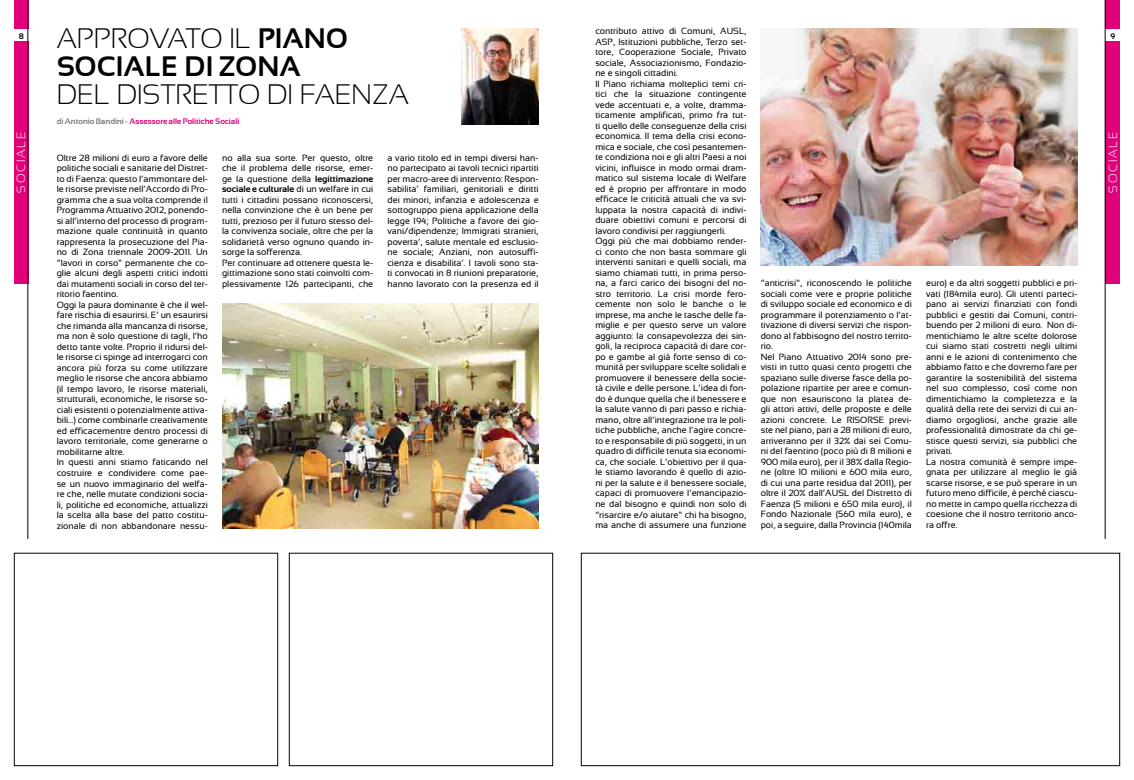
<style>
.page{position:relative;width:1134px;height:780px;background:#fff}
.page>*{position:absolute;margin:0;border:0;box-sizing:border-box;transform-origin:0 0}
.t1{font:700 28px/28px "Sansation";color:#000}
.t2{font:300 28px "Sansation";color:#000}
.t3{font:300 12px "Sansation";letter-spacing:.14em;color:#fff}
.t4{font:9px/10.5px "Sansation";color:#000}
.t5{font:700 8px "Sansation";color:#e2007a}
.t6{font:700 8px "Sansation";color:#000}
.s1{font-weight:300}
.s2{color:#7b7c7e}
.s3{font-weight:700}
</style>
<div class="page">
<div style="left:1106px;top:0;width:14px;height:28px;background:#e2007a"></div>
<div style="left:1106px;top:41px;width:14px;height:242px;background:#e2007a"></div>
<hr style="left:1105px;top:0;width:1px;height:539px;background:#000">
<div style="left:14px;top:41px;width:14px;height:242px;background:#e2007a"></div>
<div style="left:14px;top:0;width:14px;height:28px;background:#e2007a"></div>
<hr style="left:27px;top:0;width:1px;height:539px;background:#000">
<div style="left:14px;top:553px;width:264px;height:212px;border:1px solid #000"></div>
<div style="left:289px;top:553px;width:264px;height:212px;border:1px solid #000"></div>
<img style="left:461px;top:28px;width:78px;height:96px">
<img style="left:222px;top:303px;width:317px;height:226px">
<img style="left:761px;top:28px;width:316px;height:237px">
<p class="t6" style="left:19px;top:31px;width:6px">8</p>
<h2 class="t3" style="left:14px;top:193px;width:60px;rotate:-90deg">SOCIALE</h2>
<h1 class="t1" style="left:57px;top:24px;width:237px"><span class="s1">APPROVATO IL</span> Piano sociale</h1>
<h1 class="t1" style="left:185px;top:52px;width:55px">di zona</h1>
<h1 class="t2" style="left:57px;top:79px;width:354px">DEL DISTRETTO DI FAENZA</h1>
<p class="t5" style="left:57px;top:117px;width:184px"><span class="s2">di Antonio Bandini -</span> Assessore alle Politiche Sociali</p>
<p class="t4" style="left:57px;top:152px;width:153px">Oltre 28 milioni di euro a favore delle politiche sociali e sanitarie del Distret&shy;to di Faenza: questo l’ammontare del&shy;le risorse previste nell’Accordo di Pro&shy;gramma che a sua volta comprende il Programma Attuativo 2012, ponendo&shy;si all’interno del processo di program&shy;mazione quale continuità in quanto rappresenta la prosecuzione del Pia&shy;no di Zona triennale 2009-2011. Un “lavori in corso” permanente che co&shy;glie alcuni degli aspetti critici indotti dai mutamenti sociali in corso del ter&shy;ritorio faentino.<br>Oggi la paura dominante è che il wel&shy;fare rischia di esaurirsi. E’ un esaurirsi che rimanda alla mancanza di risorse, ma non è solo questione di tagli, l’ho detto tante volte. Proprio il ridursi del&shy;le risorse ci spinge ad interrogarci con ancora più forza su come utilizzare meglio le risorse che ancora abbiamo (il tempo lavoro, le risorse materiali, strutturali, economiche, le risorse so&shy;ciali esistenti o potenzialmente attiva&shy;bili...) come combinarle creativamente ed efficacementre dentro processi di lavoro territoriale, come generarne o mobilitarne altre.<br>In questi anni stiamo faticando nel costruire e condividere come pae&shy;se un nuovo immaginario del welfa&shy;re che, nelle mutate condizioni socia&shy;li, politiche ed economiche, attualizzi la scelta alla base del patto costitu&shy;zionale di non abbandonare nessu-</p>
<p class="t4" style="left:222px;top:152px;width:153px">no alla sua sorte. Per questo, oltre che il problema delle risorse, emer&shy;ge la questione della <span class="s3">legittimazione sociale e culturale</span> di un welfare in cui tutti i cittadini possano riconoscersi, nella convinzione che è un bene per tutti, prezioso per il futuro stesso del&shy;la convivenza sociale, oltre che per la solidarietà verso ognuno quando in&shy;sorge la sofferenza.<br>Per continuare ad ottenere questa le&shy;gittimazione sono stati coinvolti com&shy;plessivamente 126 partecipanti, che</p>
<p class="t4" style="left:387px;top:152px;width:153px;text-align:justify">a vario titolo ed in tempi diversi han&shy;no partecipato ai tavoli tecnici ripartiti per macro-aree di intervento: Respon&shy;sabilita’ familiari, genitoriali e diritti dei minori, infanzia e adolescenza e sottogruppo piena applicazione della legge 194; Politiche a favore dei gio&shy;vani/dipendenze; Immigrati stranieri, poverta’, salute mentale ed esclusio&shy;ne sociale; Anziani, non autosuffi&shy;cienza e disabilita’. I tavoli sono sta&shy;ti convocati in 8 riunioni preparatorie, hanno lavorato con la presenza ed il</p>
<p class="t4" style="left:595px;top:26px;width:153px">contributo attivo di Comuni, AUSL, ASP, Istituzioni pubbliche, Terzo set&shy;tore, Cooperazione Sociale, Privato sociale, Associazionismo, Fondazio&shy;ne e singoli cittadini.<br>Il Piano richiama molteplici temi cri&shy;tici che la situazione contingente vede accentuati e, a volte, dramma&shy;ticamente amplificati, primo fra tut&shy;ti quello delle conseguenze della crisi economica. Il tema della crisi econo&shy;mica e sociale, che così pesantemen&shy;te condiziona noi e gli altri Paesi a noi vicini, influisce in modo ormai dram&shy;matico sul sistema locale di Welfare ed è proprio per affrontare in modo efficace le criticità attuali che va svi&shy;luppata la nostra capacità di indivi&shy;duare obiettivi comuni e percorsi di lavoro condivisi per raggiungerli.<br>Oggi più che mai dobbiamo render&shy;ci conto che non basta sommare gli interventi sanitari e quelli sociali, ma siamo chiamati tutti, in prima perso&shy;na, a farci carico dei bisogni del no&shy;stro territorio. La crisi morde fero&shy;cemente non solo le banche o le imprese, ma anche le tasche delle fa&shy;miglie e per questo serve un valore aggiunto: la consapevolezza dei sin&shy;goli, la reciproca capacità di dare cor&shy;po e gambe al già forte senso di co&shy;munità per sviluppare scelte solidali e promuovere il benessere della socie&shy;tà civile e delle persone. L’idea di fon&shy;do è dunque quella che il benessere e la salute vanno di pari passo e richia&shy;mano, oltre all’integrazione tra le poli&shy;tiche pubbliche, anche l’agire concre&shy;to e responsabile di più soggetti, in un quadro di difficile tenuta sia economi&shy;ca, che sociale. L’obiettivo per il qua&shy;le stiamo lavorando è quello di azio&shy;ni per la salute e il benessere sociale, capaci di promuovere l’emancipazio&shy;ne dal bisogno e quindi non solo di “risarcire e/o aiutare” chi ha bisogno, ma anche di assumere una funzione</p>
<p class="t4" style="left:761px;top:278px;width:153px">“anticrisi”, riconoscendo le politiche sociali come vere e proprie politiche di sviluppo sociale ed economico e di programmare il potenziamento o l’at&shy;tivazione di diversi servizi che rispon&shy;dono al fabbisogno del nostro territo&shy;rio.<br>Nel Piano Attuativo 2014 sono pre&shy;visti in tutto quasi cento progetti che spaziano sulle diverse fasce della po&shy;polazione ripartite per aree e comun&shy;que non esauriscono la platea de&shy;gli attori attivi, delle proposte e delle azioni concrete. Le RISORSE previ&shy;ste nel piano, pari a 28 milioni di euro, arriveranno per il 32% dai sei Comu&shy;ni del faentino (poco più di 8 milioni e 900 mila euro), per il 38% dalla Regio&shy;ne (oltre 10 milioni e 600 mila euro, di cui una parte residua dal 2011), per oltre il 20% dall’AUSL del Distretto di Faenza (5 milioni e 650 mila euro), il Fondo Nazionale (560 mila euro), e poi, a seguire, dalla Provincia (140mila</p>
<p class="t4" style="left:926px;top:278px;width:153px">euro) e da altri soggetti pubblici e pri&shy;vati (184mila euro). Gli utenti parteci&shy;pano ai servizi finanziati con fondi pubblici e gestiti dai Comuni, contri&shy;buendo per 2 milioni di euro. Non di&shy;mentichiamo le altre scelte dolorose cui siamo stati costretti negli ultimi anni e le azioni di contenimento che abbiamo fatto e che dovremo fare per garantire la sostenibilità del sistema nel suo complesso, così come non dimentichiamo la completezza e la qualità della rete dei servizi di cui an&shy;diamo orgogliosi, anche grazie alle professionalità dimostrate da chi ge&shy;stisce questi servizi, sia pubblici che privati.<br>La nostra comunità è sempre impe&shy;gnata per utilizzare al meglio le già scarse risorse, e se può sperare in un futuro meno difficile, è perché ciascu&shy;no mette in campo quella ricchezza di coesione che il nostro territorio anco&shy;ra offre.</p>
<p class="t6" style="left:1110px;top:31px;width:6px">9</p>
<h2 class="t3" style="left:1106px;top:193px;width:60px;rotate:-90deg">SOCIALE</h2>
</div>
